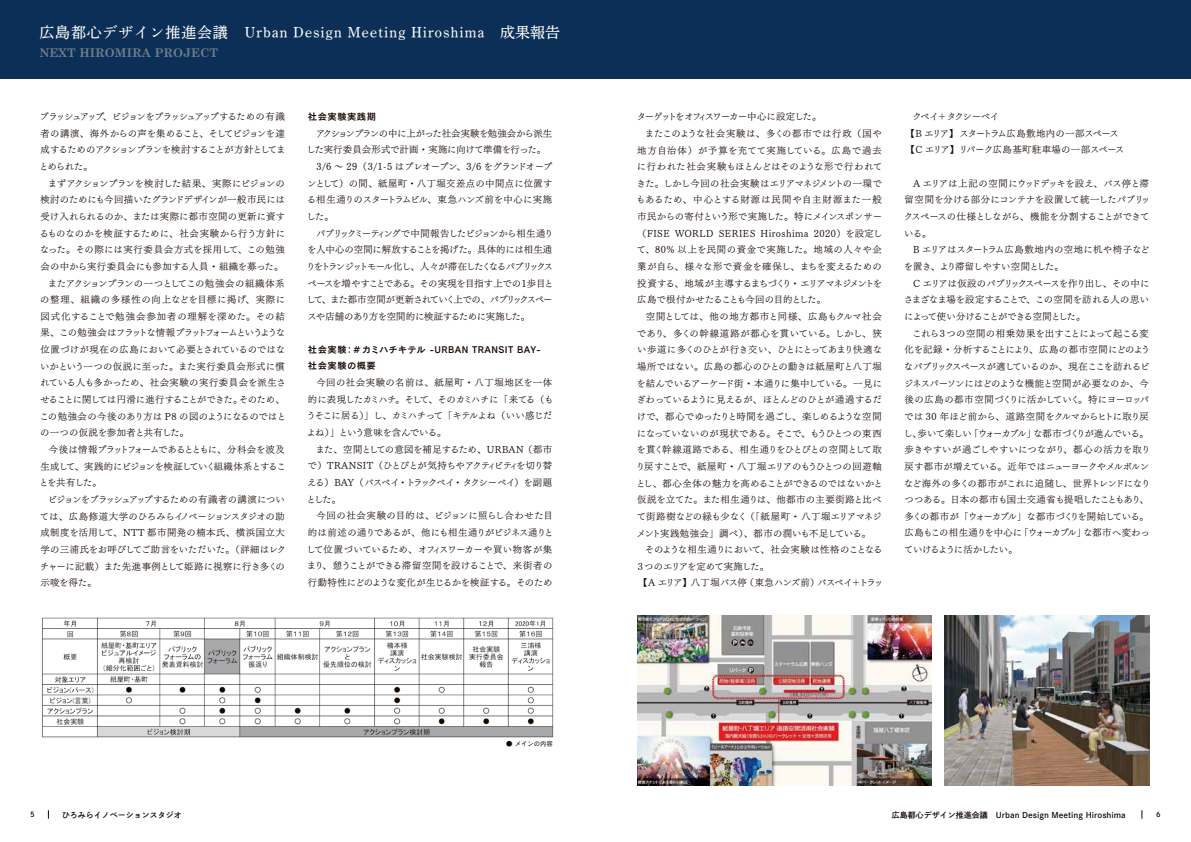
<style>
.page{position:relative;width:1191px;height:842px;background:#fff}
.page>*{position:absolute;margin:0;border:0;box-sizing:border-box;transform-origin:0 0}
.t1{font:15px "FOT DNP Shuei Y Min Std M";letter-spacing:.05em;color:#fff}
.t2{font:700 12px "Century Schoolbook";color:#9c9fa2}
.t3{font:9.4px/16.7px "UD Mincho Pr 6 L";letter-spacing:-.02em;color:#140700}
.t4{font:9.4px/16.7px "UD Mincho Pr 6 L";color:#140700}
.t5{font:9.4px "UD Mincho Pr 6 L";letter-spacing:-.04em;color:#140700}
.t6{font:9.4px "UD Mincho Pr 6 L";letter-spacing:.025em;color:#140700}
.t7{font:9.4px "UD Mincho Pr 6 L";letter-spacing:.005em;color:#140700}
.t8{font:9.4px "UD Mincho Pr 6 L";letter-spacing:.05em;color:#140700}
.t9{font:9.4px "UD Mincho Pr 6 L";letter-spacing:-.08em;color:#140700}
.t10{font:9.4px "UD Mincho Pr 6 L";letter-spacing:-.055em;color:#140700}
.t11{font:9.4px "UD Mincho Pr 6 L";letter-spacing:-.05em;color:#140700}
.t12{font:9.4px "UD Mincho Pr 6 L";letter-spacing:-.045em;color:#140700}
.t13{font:9.4px "UD Mincho Pr 6 L";letter-spacing:.06em;color:#140700}
.t14{font:9.4px "UD Mincho Pr 6 L";letter-spacing:.035em;color:#140700}
.t15{font:9.4px "UD Mincho Pr 6 L";letter-spacing:.01em;color:#140700}
.t16{font:9.4px "UD Mincho Pr 6 L";letter-spacing:.015em;color:#140700}
.t17{font:9.4px "UD Mincho Pr 6 L";letter-spacing:.055em;color:#140700}
.t18{font:9.4px/16.3px "Cezanne Pro DB";letter-spacing:.05em;color:#140700}
.t19{font:9.4px "UD Mincho Pr 6 L";letter-spacing:-.145em;color:#140700}
.t20{font:9.4px "UD Mincho Pr 6 L";letter-spacing:-.085em;color:#140700}
.t21{font:9.4px "UD Mincho Pr 6 L";letter-spacing:-.13em;color:#140700}
.t22{font:9.4px "UD Mincho Pr 6 L";letter-spacing:-.12em;color:#140700}
.t23{font:9.4px "UD Mincho Pr 6 L";letter-spacing:-.075em;color:#140700}
.t24{font:9.4px "UD Mincho Pr 6 L";letter-spacing:-.065em;color:#140700}
.t25{font:9.4px "UD Mincho Pr 6 L";letter-spacing:.03em;color:#140700}
.t26{font:9.4px "UD Mincho Pr 6 L";letter-spacing:.02em;color:#140700}
.t27{font:9.4px "UD Mincho Pr 6 L";letter-spacing:.045em;color:#140700}
.t28{font:9.4px "UD Mincho Pr 6 L";letter-spacing:.075em;color:#140700}
.t29{font:9.4px "UD Mincho Pr 6 L";letter-spacing:.09em;color:#140700}
.t30{font:9.4px "UD Mincho Pr 6 L";letter-spacing:-.11em;color:#140700}
.t31{font:9.4px "UD Mincho Pr 6 L";letter-spacing:-.07em;color:#140700}
.t32{font:8px "FOT DNP Shuei Go Gin Std B";color:#140700}
.t33{font:7.1px "FOT DNP Shuei Go Gin Std B";color:#140700}
.t34{font:6.4px "Cezanne Pro M";color:#140700}
</style>
<div class="page">
<div style="left:0;top:0;width:1191px;height:79px;background:#0b2f56"></div>
<img style="left:637px;top:616px;width:294px;height:169px">
<img style="left:944px;top:616px;width:205px;height:169px">
<img style="left:41px;top:617px;width:513px;height:121px">
<h1 class="t1" style="left:40px;top:22px;width:522px">広島都心デザイン推進会議　Urban Design Meeting Hiroshima 成果報告</h1>
<p class="t2" style="left:40px;top:45px;width:180px">NEXT HIROMIRA PROJECT</p>
<p class="t3" style="left:39px;top:107px;width:248px;text-align:justify">ブラッシュアップ、ビジョンをブラッシュアップするための有識者の講演、海外からの声を集めること、そしてビジョンを達成するためのアクションプランを検討することが方針としてまとめられた。</p>
<p class="t5" style="left:48px;top:175px;width:239px">まずアクションプランを検討した結果、実際にビジョンの</p>
<p class="t3" style="left:40px;top:191px;width:246px">検討のためにも今回描いたグランドデザインが一般市民には</p>
<p class="t15" style="left:40px;top:208px;width:246px">受け入れられるのか、または実際に都市空間の更新に資す</p>
<p class="t16" style="left:39px;top:225px;width:247px">るものなのかを検証するために、社会実験から行う方針に</p>
<p class="t17" style="left:40px;top:241px;width:246px">なった。その際には実行委員会方式を採用して、この勉強</p>
<p class="t16" style="left:40px;top:258px;width:245px">会の中から実行委員会にも参加する人員・組織を募った。</p>
<p class="t5" style="left:48px;top:275px;width:238px">またアクションプランの一つとしてこの勉強会の組織体系</p>
<p class="t28" style="left:40px;top:291px;width:246px">の整理、組織の多様性の向上などを目標に掲げ、実際に</p>
<p class="t29" style="left:40px;top:308px;width:246px">図式化することで勉強会参加者の理解を深めた。その結</p>
<p class="t21" style="left:40px;top:325px;width:246px">果、この勉強会はフラットな情報プラットフォームというような</p>
<p class="t6" style="left:40px;top:341px;width:246px">位置づけが現在の広島において必要とされているのではな</p>
<p class="t6" style="left:40px;top:358px;width:246px">いかという一つの仮説に至った。また実行委員会形式に慣</p>
<p class="t7" style="left:40px;top:375px;width:247px">れている人も多かっため、社会実験の実行委員会を派生さ</p>
<p class="t10" style="left:40px;top:391px;width:246px">せることに関しては円滑に進行することができた。そのため、</p>
<p class="t7" style="left:39px;top:408px;width:248px">この勉強会の今後のあり方は P8 の図のようになるのではと</p>
<p class="t6" style="left:40px;top:425px;width:151px">の一つの仮説を参加者と共有した。</p>
<p class="t23" style="left:49px;top:441px;width:237px">今後は情報プラットフォームであるとともに、分科会を波及</p>
<p class="t9" style="left:40px;top:458px;width:247px">生成して、実践的にビジョンを検証していく組織体系とするこ</p>
<p class="t3" style="left:39px;top:474px;width:64px">とを共有した。</p>
<p class="t24" style="left:48px;top:491px;width:239px">ビジョンをブラッシュアップするための有識者の講演につい</p>
<p class="t3" style="left:40px;top:507px;width:246px">ては、広島修道大学のひろみらイノベーションスタジオの助</p>
<p class="t13" style="left:40px;top:525px;width:246px">成制度を活用して、NTT 都市開発の楠本氏、横浜国立大</p>
<p class="t3" style="left:40px;top:540px;width:247px">学の三浦氏をお呼びしてご助言をいただいた。（詳細はレク</p>
<p class="t4" style="left:40px;top:557px;width:247px">チャーに記載）また先進事例として姫路に視察に行き多くの</p>
<p class="t3" style="left:40px;top:574px;width:58px">示唆を得た。</p>
<p class="t18" style="left:308px;top:108px;width:70px">社会実験実践期</p>
<p class="t5" style="left:316px;top:125px;width:238px">アクションプランの中に上がった社会実験を勉強会から派生</p>
<p class="t3" style="left:307px;top:141px;width:241px">した実行委員会形式で計画・実施に向けて準備を行った。</p>
<p class="t12" style="left:316px;top:158px;width:237px">3/6 〜 29（3/1-5 はプレオープン、3/6 をグランドオープ</p>
<p class="t8" style="left:307px;top:175px;width:247px">ンとして）の間、紙屋町・八丁堀交差点の中間点に位置す</p>
<p class="t4" style="left:307px;top:191px;width:247px">る相生通りのスタートラムビル、東急ハンズ前を中心に実施</p>
<p class="t3" style="left:307px;top:207px;width:29px">した。</p>
<p class="t9" style="left:316px;top:225px;width:239px">パブリックミーティングで中間報告したビジョンから相生通り</p>
<p class="t3" style="left:307px;top:241px;width:247px">を人中心の空間に解放することを掲げた。具体的には相生通</p>
<p class="t19" style="left:306px;top:258px;width:248px">りをトランジットモール化し、人々が滞在したくなるパブリックス</p>
<p class="t5" style="left:307px;top:275px;width:247px">ペースを増やすことである。その実現を目指す上での１歩目と</p>
<p class="t20" style="left:307px;top:291px;width:247px">して、また都市空間が更新されていく上での、パブリックスペー</p>
<p class="t5" style="left:307px;top:308px;width:224px">スや店舗のあり方を空間的に検証するために実施した。</p>
<p class="t18" style="left:308px;top:341px;width:234px">社会実験：＃カミハチキテル -URBAN TRANSIT BAY-社会実験の概要</p>
<p class="t3" style="left:306px;top:374px;width:248px;text-indent:10px">今回の社会実験の名前は、紙屋町・八丁堀地区を一体的に表現したカミハチ。そして、そのカミハチに「来てる（もうそこに居る）」し、カミハチって「キテルよね（いい感じだよね）」という意味を含んでいる。</p>
<p class="t3" style="left:307px;top:440px;width:247px;text-align:justify;text-indent:9px">また、空間としての意図を補足するため、URBAN （都市で）TRANSIT（ひとびとが気持ちやアクティビティを切り替える） BAY（バスベイ・トラックベイ・タクシーベイ）を副題とした。</p>
<p class="t4" style="left:307px;top:507px;width:248px;text-indent:10px">今回の社会実験の目的は、ビジョンに照らし合わせた目的は前述の通りであるが、他にも相生通りがビジネス通りとして位置づいているため、オフィスワーカーや買い物客が集まり、憩うことができる滞留空間を設けることで、来街者の行動特性にどのような変化が生じるかを検証する。そのため</p>
<p class="t34" style="left:506px;top:740px;width:48px">● メインの内容</p>
<p class="t30" style="left:637px;top:108px;width:186px">ターゲットをオフィスワーカー中心に設定した。</p>
<p class="t8" style="left:645px;top:125px;width:238px">またこのような社会実験は、多くの都市では行政（国や</p>
<p class="t27" style="left:637px;top:142px;width:246px">地方自治体）が予算を充てて実施している。広島で過去</p>
<p class="t7" style="left:637px;top:158px;width:247px">に行われた社会実験もほとんどはそのような形で行われて</p>
<p class="t3" style="left:636px;top:174px;width:247px">きた。しかし今回の社会実験はエリアマネジメントの一環で</p>
<p class="t17" style="left:636px;top:192px;width:247px">もあるため、中心とする財源は民間や自主財源また一般</p>
<p class="t11" style="left:637px;top:208px;width:246px">市民からの寄付という形で実施した。特にメインスポンサー</p>
<p class="t8" style="left:637px;top:225px;width:247px">（FISE WORLD SERIES Hiroshima 2020）を設定し</p>
<p class="t13" style="left:637px;top:242px;width:246px">て、80% 以上を民間の資金で実施した。地域の人々や企</p>
<p class="t25" style="left:637px;top:258px;width:246px">業が自ら、様々な形で資金を確保し、まちを変えるための</p>
<p class="t22" style="left:637px;top:275px;width:246px">投資する、地域が主導するまちづくり・エリアマネジメントを</p>
<p class="t3" style="left:637px;top:291px;width:190px">広島で根付かせたることも今回の目的とした。</p>
<p class="t6" style="left:646px;top:308px;width:237px">空間としては、他の地方都市と同様、広島もクルマ社会</p>
<p class="t6" style="left:637px;top:325px;width:246px">であり、多くの幹線道路が都心を貫いている。しかし、狭</p>
<p class="t10" style="left:637px;top:342px;width:246px">い歩道に多くのひとが行き交い、ひとにとってあまり快適な</p>
<p class="t14" style="left:637px;top:358px;width:246px">場所ではない。広島の都心のひとの動きは紙屋町と八丁堀</p>
<p class="t12" style="left:636px;top:375px;width:247px">を結んでいるアーケード街・本通りに集中している。一見に</p>
<p class="t11" style="left:636px;top:392px;width:247px">ぎわっているように見えるが、ほとんどのひとが通過するだ</p>
<p class="t11" style="left:637px;top:408px;width:246px">けで、都心でゆったりと時間を過ごし、楽しめるような空間</p>
<p class="t3" style="left:637px;top:424px;width:246px">になっていないのが現状である。そこで、もうひとつの東西</p>
<p class="t10" style="left:636px;top:441px;width:247px">を貫く幹線道路である、相生通りをひとびとの空間として取</p>
<p class="t5" style="left:635px;top:458px;width:247px">り戻すことで、紙屋町・八丁堀エリアのもうひとつの回遊軸</p>
<p class="t3" style="left:636px;top:474px;width:248px">とし、都心全体の魅力を高めることができるのではないかと</p>
<p class="t14" style="left:637px;top:491px;width:246px">仮説を立てた。また相生通りは、他都市の主要街路と比べ</p>
<p class="t7" style="left:637px;top:508px;width:247px">て街路樹などの緑も少なく（「紙屋町・八丁堀エリアマネジ</p>
<p class="t26" style="left:636px;top:525px;width:236px">メント実践勉強会」調べ）、都市の潤いも不足している。</p>
<p class="t15" style="left:645px;top:541px;width:239px">そのような相生通りにおいて、社会実験は性格のことなる</p>
<p class="t31" style="left:636px;top:558px;width:135px">３つのエリアを定めて実施した。</p>
<p class="t9" style="left:638px;top:575px;width:246px">【A エリア】八丁堀バス停（東急ハンズ前）バスベイ＋トラッ</p>
<p class="t3" style="left:905px;top:108px;width:220px;text-indent:7px">クベイ＋タクシーベイ<br>【B エリア】スタートラム広島敷地内の一部スペース【C エリア】リパーク広島基町駐車場の一部スペース</p>
<p class="t3" style="left:904px;top:174px;width:248px;text-indent:9px">A エリアは上記の空間にウッドデッキを設え、バス停と滞留空間を分ける部分にコンテナを設置して統一したパブリックスペースの仕様としながら、機能を分割することができている。</p>
<p class="t3" style="left:904px;top:241px;width:247px;text-indent:9px">B エリアはスタートラム広島敷地内の空地に机や椅子などを置き、より滞留しやすい空間とした。</p>
<p class="t3" style="left:903px;top:274px;width:247px;text-align:justify;text-indent:9px">C エリアは仮設のパブリックスペースを作り出し、その中にさまざなま場を設定することで、この空間を訪れる人の思いによって使い分けることができる空間とした。　</p>
<p class="t3" style="left:903px;top:324px;width:248px;text-indent:9px">これら３つの空間の相乗効果を出すことによって起こる変化を記録・分析することにより、広島の都市空間にどのようなパブリックスペースが適しているのか、現在ここを訪れるビジネスパーソンにはどのような機能と空間が必要なのか、今後の広島の都市空間づくりに活かしていく。特にヨーロッパでは 30 年ほど前から、道路空間をクルマからヒトに取り戻し、歩いて楽しい「ウォーカブル」な都市づくりが進んでいる。歩きやすいが過ごしやすいにつながり、都心の活力を取り戻す都市が増えている。近年ではニューヨークやメルボルンなど海外の多くの都市がこれに追随し、世界トレンドになりつつある。日本の都市も国土交通省も提唱したこともあり、多くの都市が「ウォーカブル」な都市づくりを開始している。広島もこの相生通りを中心に「ウォーカブル」な都市へ変わっていけるように活かしたい。</p>
<p class="t33" style="left:30px;top:809px;width:6px">5</p>
<p class="t32" style="left:62px;top:809px;width:121px">ひろみらイノベーションスタジオ</p>
<p class="t32" style="left:891px;top:809px;width:235px">広島都心デザイン推進会議　Urban Design Meeting Hiroshima</p>
<p class="t33" style="left:1156px;top:809px;width:6px">6</p>
</div>
